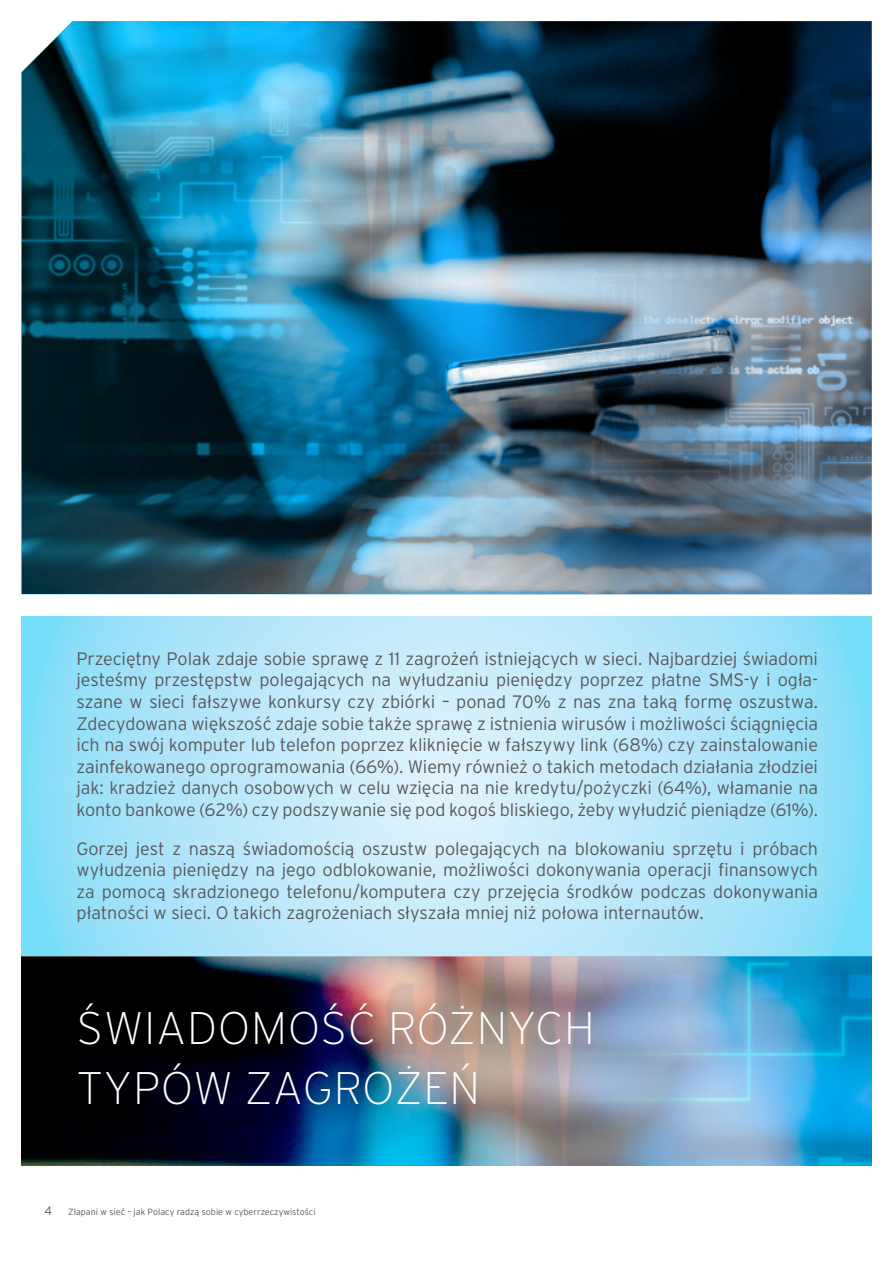
<style>
.page{position:relative;width:893px;height:1263px;background:#fff}
.page>*{position:absolute;margin:0;border:0;box-sizing:border-box;transform-origin:0 0}
.t1{font:300 expanded 45.6px/59.8px "Interstate Pl";letter-spacing:.015em;color:#fff}
.tekst_główny{font:300 18px/21.6px "Interstate Pl";letter-spacing:-.01em;color:#58595b;text-align:justify}
.t2{font:300 12px "Interstate Pl";color:#58595b}
.t3{font:300 9px "Interstate Pl";color:#58595b}
</style>
<div class="page">
<svg style="left:22px;top:617px;width:849px;height:340px;background:#b2e6f9"></svg>
<img style="left:21px;top:21px;width:850px;height:573px">
<img style="left:21px;top:957px;width:850px;height:208px">
<p class="tekst_główny" style="left:77px;top:647px;width:743px">Przeciętny Polak zdaje sobie sprawę z 11 zagrożeń istniejących w sieci. Najbardziej świadomi jesteśmy przestępstw polegających na wyłudzaniu pieniędzy poprzez płatne SMS-y i ogła&shy;szane w sieci fałszywe konkursy czy zbiórki – ponad 70% z nas zna taką formę oszustwa.<br>Zdecydowana większość zdaje sobie także sprawę z istnienia wirusów i możliwości ściągnięcia ich na swój komputer lub telefon poprzez kliknięcie w fałszywy link (68%) czy zainstalowanie zainfekowanego oprogramowania (66%). Wiemy również o takich metodach działania złodziei jak: kradzież danych osobowych w celu wzięcia na nie kredytu/pożyczki (64%), włamanie na konto bankowe (62%) czy podszywanie się pod kogoś bliskiego, żeby wyłudzić pieniądze (61%).</p>
<p class="tekst_główny" style="left:77px;top:837px;width:743px">Gorzej jest z naszą świadomością oszustw polegających na blokowaniu sprzętu i próbach wyłudzenia pieniędzy na jego odblokowanie, możliwości dokonywania operacji finansowych za pomocą skradzionego telefonu/komputera czy przejęcia środków podczas dokonywania płatności w sieci. O takich zagrożeniach słyszała mniej niż połowa internautów.</p>
<p class="t1" style="left:77px;top:998px;width:519px">ŚWIADOMOŚĆ RÓŻNYCH<br>TYPÓW ZAGROŻEŃ</p>
<p class="t2" style="left:44px;top:1204px;width:9px">4</p>
<p class="t3" style="left:68px;top:1207px;width:249px">Złapani w sieć – jak Polacy radzą sobie w cyberrzeczywistości</p>
</div>
